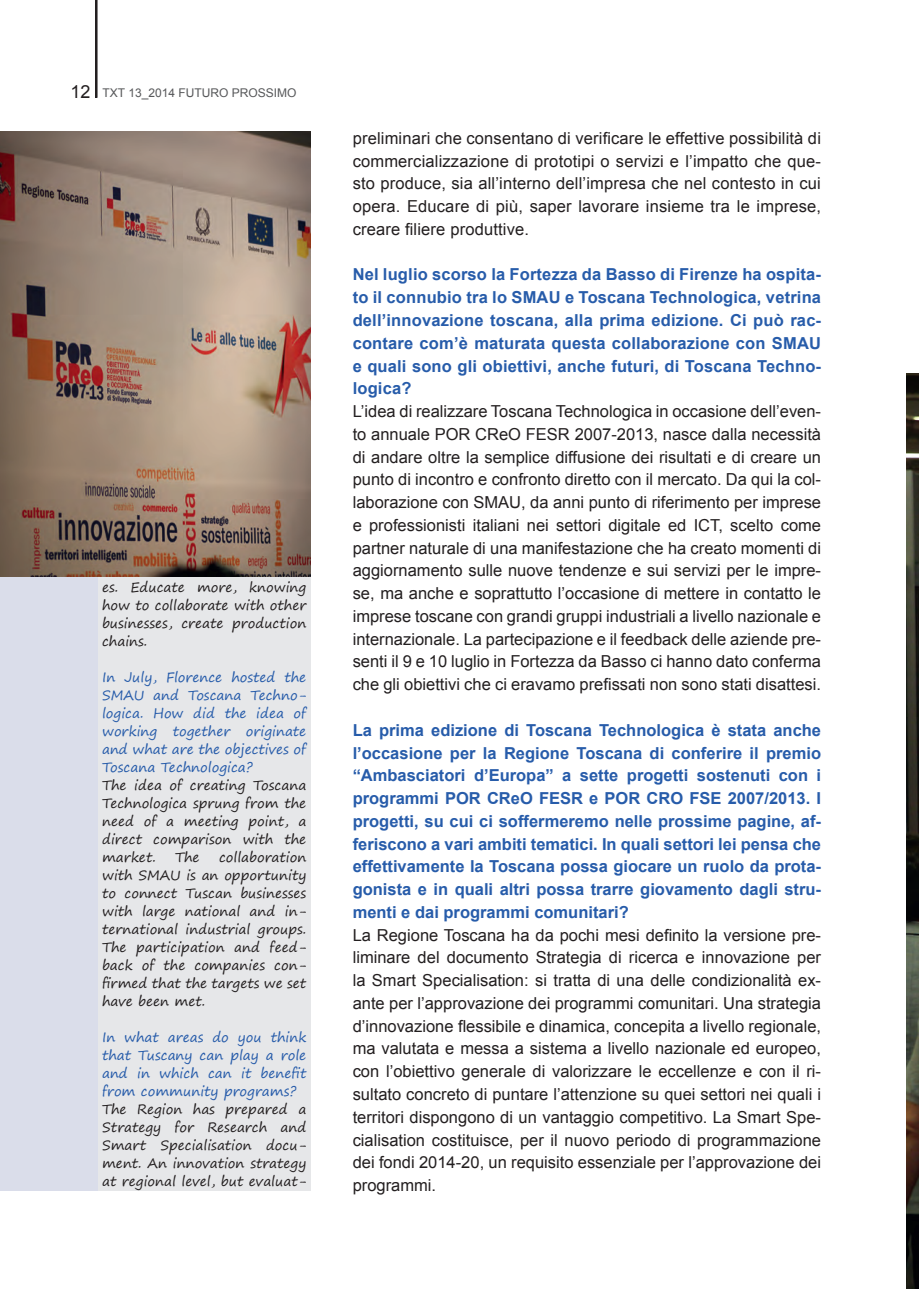
<style>
.page{position:relative;width:919px;height:1289px;background:#fff}
.page>*{position:absolute;margin:0;border:0;box-sizing:border-box;transform-origin:0 0}
.Risposte{font:16.5px/22.8px "Arial";color:#231f20;text-align:justify}
.Domande{font:700 16.5px/22.8px "Arial";color:#275caa;text-align:justify}
.Inglese_testo{font:13.5px/18px "Segoe Print";color:#231f20;text-align:justify}
.inglese_domande{font:13.5px/18px "Segoe Print";color:#275caa;text-align:justify}
.t1{font:12px "Arial";color:#57585a}
.s1{font-size:18px;color:#231f20}
</style>
<div class="page">
<svg style="left:95px;top:0;width:2px;height:98px"></svg>
<div style="left:0;top:576px;width:103px;height:615px;background:#daddea"></div>
<div style="left:98px;top:576px;width:212px;height:615px;background:#e6e7e9"></div>
<img style="left:0;top:132px;width:310px;height:444px">
<img style="left:906px;top:373px;width:12px;height:915px">
<p class="t1" style="left:70px;top:85px;width:227px"><span class="s1">12</span> TXT 13_2014 FUTURO PROSSIMO</p>
<p class="Inglese_testo" style="left:102px;top:578px;width:206px">es. Educate more, knowing how to collaborate with other businesses, create production chains.</p>
<p class="inglese_domande" style="left:102px;top:668px;width:206px">In July, Florence hosted the SMAU and Toscana Techno&shy;logica. How did the idea of working together originate and what are the objectives of Toscana Technologica?</p>
<p class="Inglese_testo" style="left:102px;top:776px;width:206px">The idea of creating Toscana Technologica sprung from the need of a meeting point, a direct comparison with the market.</p>
<p class="Inglese_testo" style="left:102px;top:848px;width:206px;text-indent:117px">collaboration with SMAU is an opportunity to connect Tuscan businesses with large national and in&shy;ternational industrial groups.<br>The participation and feed&shy;back of the companies con&shy;firmed that the targets we set have been met.</p>
<p class="inglese_domande" style="left:102px;top:1028px;width:206px">In what areas do you think that Tuscany can play a role and in which can it benefit from community programs?</p>
<p class="Inglese_testo" style="left:102px;top:1100px;width:206px">The Region has prepared a Strategy for Research and Smart Specialisation docu&shy;ment. An innovation strategy at regional level, but evaluat-</p>
<p class="Inglese_testo" style="left:175px;top:848px;width:26px">The</p>
<p class="Risposte" style="left:352px;top:127px;width:470px">preliminari che consentano di verificare le effettive possibilità di commercializzazione di prototipi o servizi e l’impatto che que&shy;sto produce, sia all’interno dell’impresa che nel contesto in cui opera. Educare di più, saper lavorare insieme tra le imprese, creare filiere produttive.</p>
<p class="Domande" style="left:352px;top:264px;width:470px">Nel luglio scorso la Fortezza da Basso di Firenze ha ospita&shy;to il connubio tra lo SMAU e Toscana Technologica, vetrina dell’innovazione toscana, alla prima edizione. Ci può rac&shy;contare com’è maturata questa collaborazione con SMAU e quali sono gli obiettivi, anche futuri, di Toscana Techno&shy;logica?</p>
<p class="Risposte" style="left:352px;top:400px;width:470px">L’idea di realizzare Toscana Technologica in occasione dell’even&shy;to annuale POR CReO FESR 2007-2013, nasce dalla necessità di andare oltre la semplice diffusione dei risultati e di creare un punto di incontro e confronto diretto con il mercato. Da qui la col&shy;laborazione con SMAU, da anni punto di riferimento per imprese e professionisti italiani nei settori digitale ed ICT, scelto come partner naturale di una manifestazione che ha creato momenti di aggiornamento sulle nuove tendenze e sui servizi per le impre&shy;se, ma anche e soprattutto l’occasione di mettere in contatto le imprese toscane con grandi gruppi industriali a livello nazionale e internazionale. La partecipazione e il feedback delle aziende pre&shy;senti il 9 e 10 luglio in Fortezza da Basso ci hanno dato conferma che gli obiettivi che ci eravamo prefissati non sono stati disattesi.</p>
<p class="Domande" style="left:352px;top:719px;width:470px">La prima edizione di Toscana Technologica è stata anche l’occasione per la Regione Toscana di conferire il premio “Ambasciatori d’Europa” a sette progetti sostenuti con i programmi POR CReO FESR e POR CRO FSE 2007/2013. I progetti, su cui ci soffermeremo nelle prossime pagine, af&shy;feriscono a vari ambiti tematici. In quali settori lei pensa che effettivamente la Toscana possa giocare un ruolo da prota&shy;gonista e in quali altri possa trarre giovamento dagli stru&shy;menti e dai programmi comunitari?</p>
<p class="Risposte" style="left:352px;top:923px;width:470px">La Regione Toscana ha da pochi mesi definito la versione pre&shy;liminare del documento Strategia di ricerca e innovazione per la Smart Specialisation: si tratta di una delle condizionalità ex&shy;ante per l’approvazione dei programmi comunitari. Una strategia d’innovazione flessibile e dinamica, concepita a livello regionale, ma valutata e messa a sistema a livello nazionale ed europeo, con l’obiettivo generale di valorizzare le eccellenze e con il ri&shy;sultato concreto di puntare l’attenzione su quei settori nei quali i territori dispongono di un vantaggio competitivo. La Smart Spe&shy;cialisation costituisce, per il nuovo periodo di programmazione dei fondi 2014-20, un requisito essenziale per l’approvazione dei programmi.</p>
</div>
